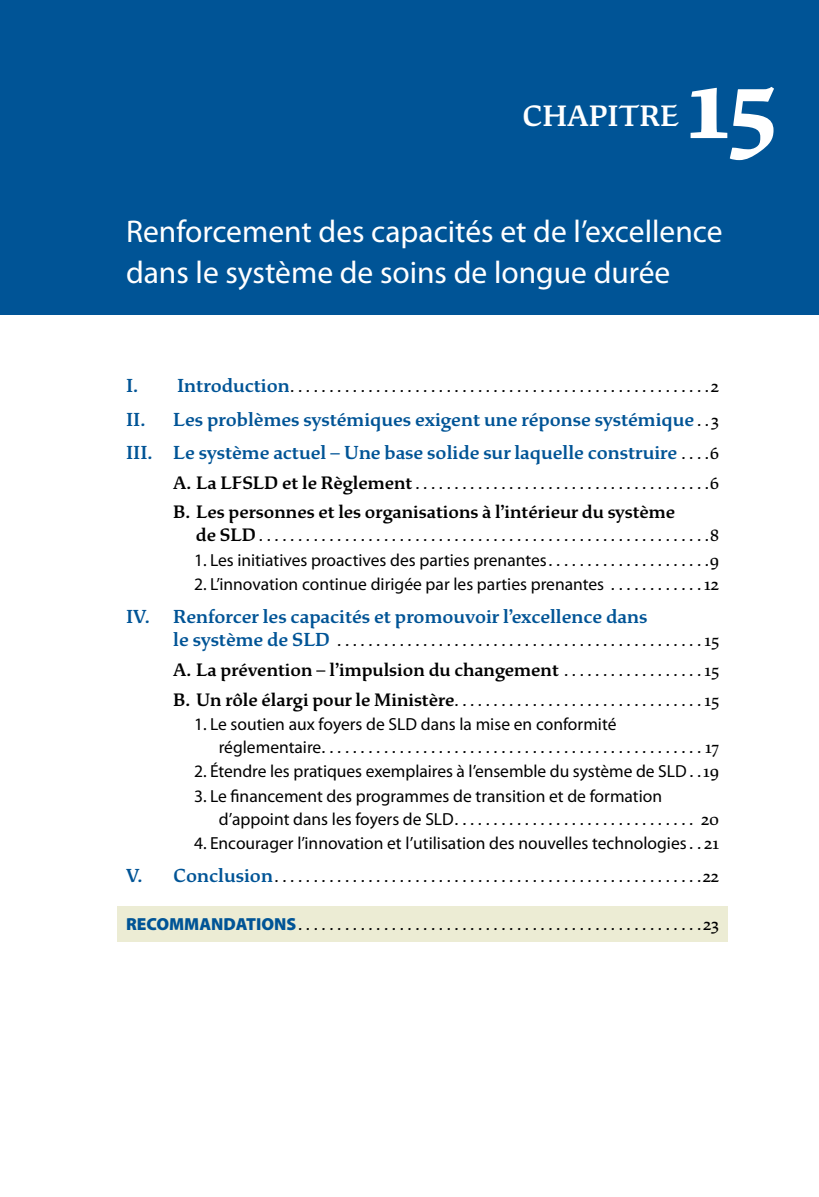
<style>
.page{position:relative;width:819px;height:1197px;background:#fff}
.page>*{position:absolute;margin:0;border:0;box-sizing:border-box;transform-origin:0 0}
.t1{font:700 105px "Study";color:#fff}
.t2{font:31.5px/42px "Myriad Pro";color:#fff}
.t3{font:600 31.5px "Study";color:#fff}
.t4{font:600 20.12px "Study";color:#005496}
.t5{font:600 19.25px "Study";color:#000}
.t6{font:17.5px/22.8px "Myriad Pro";color:#000}
.t7{font:500 17.5px "Study";letter-spacing:-.01em;color:#000}
.s1{font-weight:600;font-size:20.12px;color:#005496}
.s2{font-weight:500;font-size:17.5px;color:#000}
.s3{font-weight:600;font-size:19.25px}
.s4{font-family:"Study";font-weight:500}
.s5{font-weight:500;font-size:17.5px}
.s6{font-family:"Myriad Pro";font-weight:900;color:#005496}
</style>
<div class="page">
<div style="left:0;top:0;width:819px;height:315px;background:#005496"></div>
<div style="left:117px;top:906px;width:611px;height:36px;background:#ececd4"></div>
<h2 class="t3" style="left:522px;top:97px;width:159px">CHAPITRE</h2>
<h2 class="t1" style="left:687px;top:43px;width:91px">15</h2>
<h2 class="t2" style="left:126px;top:209px;width:598px">Renforcement des capacités et de l’excellence dans le système de soins de longue durée</h2>
<p class="t7" style="left:126px;top:377px;width:595px"><span class="s1">I. Introduction</span> . . . . . . . . . . . . . . . . . . . . . . . . . . . . . . . . . . . . . . . . . . . . . . . . . . . . . 2</p>
<p class="t4" style="left:126px;top:408px;width:595px">II. Les problèmes systémiques exigent une réponse systémique <span class="s2">. 3</span></p>
<p class="t4" style="left:126px;top:441px;width:595px">III. Le système actuel – Une base solide sur laquelle construire <span class="s2">. . . 6</span></p>
<p class="t7" style="left:173px;top:473px;width:548px"><span class="s3">A. La LFSLD et le Règlement</span> . . . . . . . . . . . . . . . . . . . . . . . . . . . . . . . . . . . . . 6</p>
<p class="t5" style="left:173px;top:501px;width:503px">B. Les personnes et les organisations à l’intérieur du système</p>
<p class="t7" style="left:196px;top:525px;width:525px"><span class="s3">de SLD</span> . . . . . . . . . . . . . . . . . . . . . . . . . . . . . . . . . . . . . . . . . . . . . . . . . . . . . . . . . 8</p>
<p class="t6" style="left:194px;top:548px;width:526px">1. Les initiatives proactives des parties prenantes <span class="s4">. . . . . . . . . . . . . . . . . . . . 9</span></p>
<p class="t6" style="left:194px;top:573px;width:527px">2. L’innovation continue dirigée par les parties prenantes <span class="s4">. . . . . . . . . . . 12</span></p>
<p class="t4" style="left:126px;top:605px;width:523px">IV. Renforcer les capacités et promouvoir l’excellence dans</p>
<p class="t7" style="left:173px;top:630px;width:548px"><span class="s1">le système de SLD</span> . . . . . . . . . . . . . . . . . . . . . . . . . . . . . . . . . . . . . . . . . . . . . . 15</p>
<p class="t5" style="left:173px;top:659px;width:548px">A. La prévention – l’impulsion du changement <span class="s5">. . . . . . . . . . . . . . . . . 15</span></p>
<p class="t7" style="left:173px;top:690px;width:548px"><span class="s3">B. Un rôle élargi pour le Ministère</span> . . . . . . . . . . . . . . . . . . . . . . . . . . . . . . . 15</p>
<p class="t6" style="left:219px;top:713px;width:502px;text-indent:-24px">1. Le soutien aux foyers de SLD dans la mise en conformité réglementaire <span class="s4">. . . . . . . . . . . . . . . . . . . . . . . . . . . . . . . . . . . . . . . . . . . . . . . . . 17</span></p>
<p class="t6" style="left:194px;top:760px;width:526px">2. Étendre les pratiques exemplaires à l’ensemble du système de SLD <span class="s4">. 19</span></p>
<p class="t6" style="left:219px;top:784px;width:502px;text-indent:-24px">3. Le financement des programmes de transition et de formation d’appoint dans les foyers de SLD <span class="s4">. . . . . . . . . . . . . . . . . . . . . . . . . . . . . . . 20</span></p>
<p class="t6" style="left:194px;top:832px;width:527px">4. Encourager l’innovation et l’utilisation des nouvelles technologies <span class="s4">. 21</span></p>
<p class="t7" style="left:126px;top:867px;width:595px"><span class="s1">V. Conclusion</span> . . . . . . . . . . . . . . . . . . . . . . . . . . . . . . . . . . . . . . . . . . . . . . . . . . . . . . 22</p>
<p class="t7" style="left:126px;top:914px;width:595px"><span class="s6">RECOMMANDATIONS</span> . . . . . . . . . . . . . . . . . . . . . . . . . . . . . . . . . . . . . . . . . . . . . . . . . . . 23</p>
</div>
